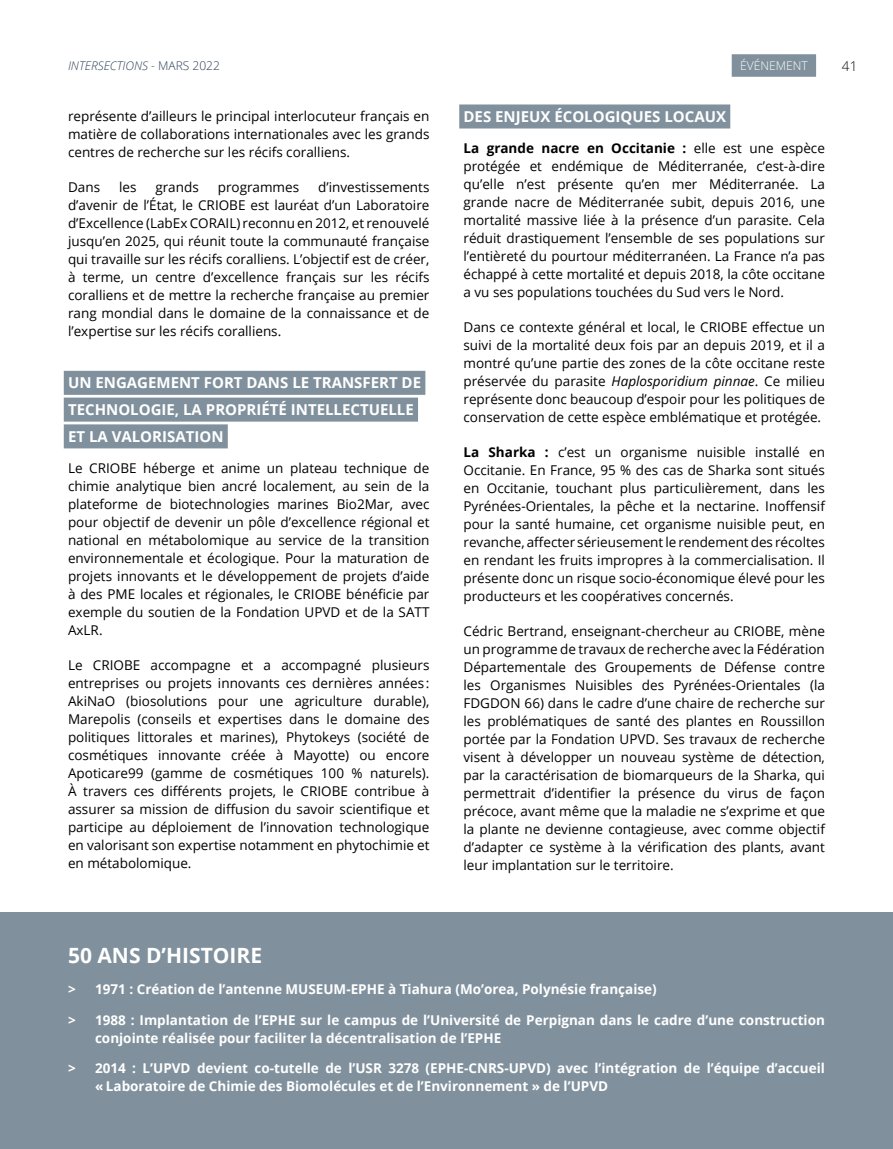
<style>
.page{position:relative;width:893px;height:1149px;background:#fff}
.page>*{position:absolute;margin:0;border:0;box-sizing:border-box;transform-origin:0 0}
.t1{font:700 21px "Open Sans";color:#fff}
.t2{font:700 15px/26.7px "Open Sans";color:#fff}
.t3{font:13.5px/18px "Open Sans";color:#000;text-align:justify}
.t4{font:700 13.5px/18px "Open Sans";color:#fff}
.t5{font:300 13.5px "Open Sans";color:#000}
.t6{font:italic 300 12px "Open Sans";color:#2b4057}
.t7{font:300 12px "Open Sans";color:#fff}
.s1{font-style:normal}
.s2{font-weight:700}
.s3{font-style:italic}
</style>
<div class="page">
<div style="left:732px;top:54px;width:84px;height:23px;background:#80919d"></div>
<div style="left:64px;top:371px;width:361px;height:24px;background:#80919d"></div>
<div style="left:64px;top:397px;width:354px;height:24px;background:#80919d"></div>
<div style="left:64px;top:424px;width:164px;height:24px;background:#80919d"></div>
<div style="left:459px;top:104px;width:271px;height:24px;background:#80919d"></div>
<div style="left:0;top:912px;width:893px;height:236px;background:#80919d"></div>
<p class="t6" style="left:68px;top:58px;width:153px">INTERSECTIONS <span class="s1">- MARS 2022</span></p>
<p class="t7" style="left:740px;top:58px;width:69px">ÉVÉNEMENT</p>
<p class="t5" style="left:842px;top:57px;width:17px">41</p>
<p class="t3" style="left:68px;top:107px;width:363px">représente d’ailleurs le principal interlocuteur français en matière de collaborations internationales avec les grands centres de recherche sur les récifs coralliens.</p>
<p class="t3" style="left:68px;top:178px;width:34px">Dans</p>
<p class="t3" style="left:119px;top:178px;width:19px">les</p>
<p class="t3" style="left:155px;top:178px;width:45px">grands</p>
<p class="t3" style="left:218px;top:178px;width:83px">programmes</p>
<p class="t2" style="left:463px;top:103px;width:264px">DES ENJEUX ÉCOLOGIQUES LOCAUX</p>
<p class="t3" style="left:463px;top:139px;width:363px"><span class="s2">La grande nacre en Occitanie :</span> elle est une espèce protégée et endémique de Méditerranée, c’est-à-dire qu’elle n’est présente qu’en mer Méditerranée. La grande nacre de Méditerranée subit, depuis 2016, une mortalité massive liée à la présence d’un parasite. Cela réduit drastiquement l’ensemble de ses populations sur l’entièreté du pourtour méditerranéen. La France n’a pas échappé à cette mortalité et depuis 2018, la côte occitane a vu ses populations touchées du Sud vers le Nord.</p>
<p class="t3" style="left:463px;top:318px;width:363px">Dans ce contexte général et local, le CRIOBE effectue un suivi de la mortalité deux fois par an depuis 2019, et il a montré qu’une partie des zones de la côte occitane reste préservée du parasite <span class="s3">Haplosporidium pinnae</span>. Ce milieu représente donc beaucoup d’espoir pour les politiques de conservation de cette espèce emblématique et protégée.</p>
<p class="t3" style="left:463px;top:442px;width:363px"><span class="s2">La Sharka :</span> c’est un organisme nuisible installé en Occitanie. En France, 95 % des cas de Sharka sont situés en Occitanie, touchant plus particulièrement, dans les Pyrénées-Orientales, la pêche et la nectarine. Inoffensif pour la santé humaine, cet organisme nuisible peut, en revanche, affecter sérieusement le rendement des récoltes en rendant les fruits impropres à la commercialisation. Il présente donc un risque socio-économique élevé pour les producteurs et les coopératives concernés.</p>
<p class="t3" style="left:463px;top:621px;width:363px">Cédric Bertrand, enseignant-chercheur au CRIOBE, mène un programme de travaux de recherche avec la Fédération Départementale des Groupements de Défense contre les Organismes Nuisibles des Pyrénées-Orientales (la FDGDON 66) dans le cadre d’une chaire de recherche sur les problématiques de santé des plantes en Roussillon portée par la Fondation UPVD. Ses travaux de recherche visent à développer un nouveau système de détection, par la caractérisation de biomarqueurs de la Sharka, qui permettrait d’identifier la présence du virus de façon précoce, avant même que la maladie ne s’exprime et que la plante ne devienne contagieuse, avec comme objectif d’adapter ce système à la vérification des plants, avant leur implantation sur le territoire.</p>
<p class="t3" style="left:68px;top:178px;width:363px;text-indent:250px">d’investissements d’avenir de l’État, le CRIOBE est lauréat d’un Laboratoire d’Excellence (LabEx CORAIL) reconnu en 2012, et renouvelé jusqu’en 2025, qui réunit toute la communauté française qui travaille sur les récifs coralliens. L’objectif est de créer, à terme, un centre d’excellence français sur les récifs coralliens et de mettre la recherche française au premier rang mondial dans le domaine de la connaissance et de l’expertise sur les récifs coralliens.</p>
<p class="t2" style="left:68px;top:369px;width:355px">UN ENGAGEMENT FORT DANS LE TRANSFERT DE<br>TECHNOLOGIE, LA PROPRIÉTÉ INTELLECTUELLE<br>ET LA VALORISATION</p>
<p class="t3" style="left:68px;top:458px;width:363px">Le CRIOBE héberge et anime un plateau technique de chimie analytique bien ancré localement, au sein de la plateforme de biotechnologies marines Bio2Mar, avec pour objectif de devenir un pôle d’excellence régional et national en métabolomique au service de la transition environnementale et écologique. Pour la maturation de projets innovants et le développement de projets d’aide à des PME locales et régionales, le CRIOBE bénéficie par exemple du soutien de la Fondation UPVD et de la SATT AxLR.</p>
<p class="t3" style="left:68px;top:655px;width:363px">Le CRIOBE accompagne et a accompagné plusieurs entreprises ou projets innovants ces dernières années:<br>AkiNaO (biosolutions pour une agriculture durable), Marepolis (conseils et expertises dans le domaine des politiques littorales et marines), Phytokeys (société de cosmétiques innovante créée à Mayotte) ou encore Apoticare99 (gamme de cosmétiques 100 % naturels).<br>À travers ces différents projets, le CRIOBE contribue à assurer sa mission de diffusion du savoir scientifique et participe au déploiement de l’innovation technologique en valorisant son expertise notamment en phytochimie et en métabolomique.</p>
<h1 class="t1" style="left:68px;top:940px;width:196px">50 ANS D’HISTOIRE</h1>
<p class="t4" style="left:68px;top:979px;width:590px">&gt; 1971 : Création de l’antenne MUSEUM-EPHE à Tiahura (Mo’orea, Polynésie française)</p>
<p class="t4" style="left:95px;top:1009px;width:731px;text-indent:-27px">&gt; 1988 : Implantation de l’EPHE sur le campus de l’Université de Perpignan dans le cadre d’une construction conjointe réalisée pour faciliter la décentralisation de l’EPHE</p>
<p class="t4" style="left:95px;top:1058px;width:731px;text-indent:-27px">&gt; 2014 : L’UPVD devient co-tutelle de l’USR 3278 (EPHE-CNRS-UPVD) avec l’intégration de l’équipe d’accueil « Laboratoire de Chimie des Biomolécules et de l’Environnement » de l’UPVD</p>
</div>
